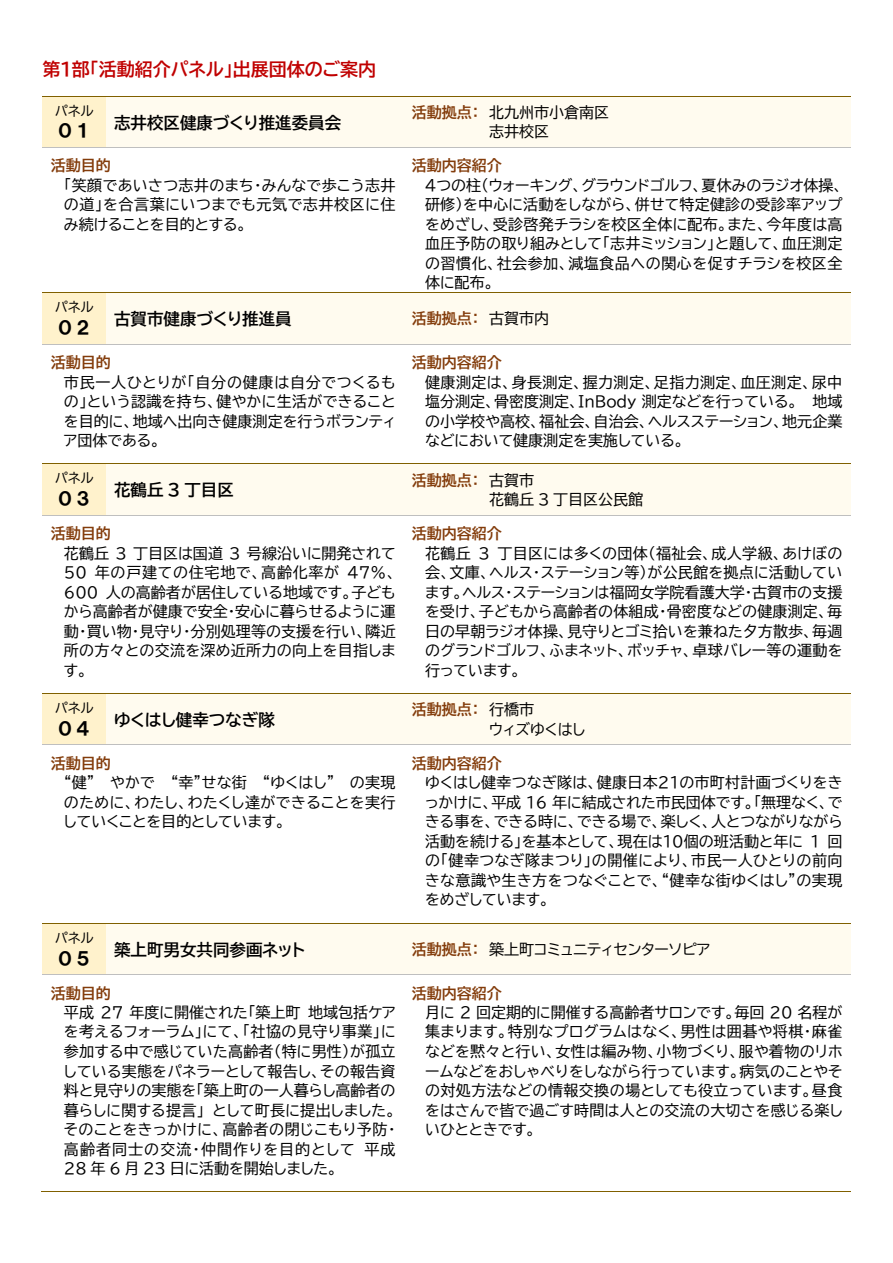
<style>
.page{position:relative;width:893px;height:1263px;background:#fff}
.page>*{position:absolute;margin:0;border:0;box-sizing:border-box;transform-origin:0 0}
.t1{font:18px "BIZ UDP Gothic Bold";color:#c00000}
.t2{font:18px "HGS Soei Kakugothic UB";color:#000}
.t3{font:16.5px "BIZ UDP Gothic Bold";color:#000}
.t4{font:15px/19.5px "BIZ UDP Gothic";letter-spacing:.015em;color:#000;text-align:justify}
.t5{font:15px "BIZ UDP Gothic Bold";color:#833c0b}
.t6{font:13.5px "BIZ UDP Gothic";color:#000}
.s1{font-family:"BIZ UDP Gothic Bold";color:#833c0b}
.s2{font-family:"BIZ UDP Gothic";color:#000}
</style>
<div class="page">
<div style="left:43px;top:97px;width:63px;height:50px;background:#fff2cc"></div>
<div style="left:106px;top:97px;width:298px;height:50px;background:#fffbef"></div>
<div style="left:404px;top:97px;width:447px;height:50px;background:#fffbef"></div>
<hr style="left:43px;top:96px;width:63px;height:1px;background:#806000">
<hr style="left:107px;top:96px;width:297px;height:1px;background:#806000">
<hr style="left:404px;top:96px;width:447px;height:1px;background:#806000">
<hr style="left:43px;top:147px;width:63px;height:1px;background:#bfbfbf">
<hr style="left:107px;top:147px;width:297px;height:1px;background:#bfbfbf">
<hr style="left:404px;top:147px;width:447px;height:1px;background:#bfbfbf">
<div style="left:43px;top:293px;width:63px;height:51px;background:#fff2cc"></div>
<div style="left:106px;top:293px;width:298px;height:51px;background:#fffbef"></div>
<div style="left:404px;top:293px;width:447px;height:51px;background:#fffbef"></div>
<hr style="left:43px;top:292px;width:63px;height:1px;background:#806000">
<hr style="left:107px;top:292px;width:297px;height:1px;background:#806000">
<hr style="left:404px;top:292px;width:447px;height:1px;background:#806000">
<hr style="left:43px;top:344px;width:63px;height:1px;background:#bfbfbf">
<hr style="left:107px;top:344px;width:297px;height:1px;background:#bfbfbf">
<hr style="left:404px;top:344px;width:447px;height:1px;background:#bfbfbf">
<div style="left:43px;top:464px;width:63px;height:51px;background:#fff2cc"></div>
<div style="left:106px;top:464px;width:298px;height:51px;background:#fffbef"></div>
<div style="left:404px;top:464px;width:447px;height:51px;background:#fffbef"></div>
<hr style="left:43px;top:464px;width:63px;height:1px;background:#806000">
<hr style="left:107px;top:464px;width:297px;height:1px;background:#806000">
<hr style="left:404px;top:464px;width:447px;height:1px;background:#806000">
<hr style="left:43px;top:515px;width:63px;height:1px;background:#bfbfbf">
<hr style="left:107px;top:515px;width:297px;height:1px;background:#bfbfbf">
<hr style="left:404px;top:515px;width:447px;height:1px;background:#bfbfbf">
<div style="left:43px;top:694px;width:63px;height:51px;background:#fff2cc"></div>
<div style="left:106px;top:694px;width:298px;height:51px;background:#fffbef"></div>
<div style="left:404px;top:694px;width:447px;height:51px;background:#fffbef"></div>
<hr style="left:43px;top:693px;width:63px;height:1px;background:#806000">
<hr style="left:107px;top:693px;width:297px;height:1px;background:#806000">
<hr style="left:404px;top:693px;width:447px;height:1px;background:#806000">
<hr style="left:43px;top:745px;width:63px;height:1px;background:#bfbfbf">
<hr style="left:107px;top:745px;width:297px;height:1px;background:#bfbfbf">
<hr style="left:404px;top:745px;width:447px;height:1px;background:#bfbfbf">
<div style="left:43px;top:924px;width:63px;height:50px;background:#fff2cc"></div>
<div style="left:106px;top:924px;width:298px;height:50px;background:#fffbef"></div>
<div style="left:404px;top:924px;width:447px;height:50px;background:#fffbef"></div>
<hr style="left:43px;top:923px;width:63px;height:1px;background:#806000">
<hr style="left:107px;top:923px;width:297px;height:1px;background:#806000">
<hr style="left:404px;top:923px;width:447px;height:1px;background:#806000">
<hr style="left:43px;top:974px;width:63px;height:1px;background:#bfbfbf">
<hr style="left:107px;top:974px;width:297px;height:1px;background:#bfbfbf">
<hr style="left:404px;top:974px;width:447px;height:1px;background:#bfbfbf">
<hr style="left:41px;top:1192px;width:363px;height:1px;background:#806000">
<hr style="left:403px;top:1192px;width:448px;height:1px;background:#806000">
<p class="t1" style="left:43px;top:60px;width:335px">第１部「活動紹介パネル」出展団体のご案内</p>
<p class="t6" style="left:55px;top:104px;width:41px">パネル</p>
<p class="t2" style="left:56px;top:122px;width:37px">０１</p>
<p class="t3" style="left:114px;top:114px;width:229px">志井校区健康づくり推進委員会</p>
<p class="t4" style="left:489px;top:102px;width:122px;text-indent:-77px"><span class="s1">活動拠点：</span> 北九州市小倉南区志井校区</p>
<p class="t5" style="left:51px;top:158px;width:62px">活動目的</p>
<p class="t4" style="left:64px;top:175px;width:333px">「笑顔であいさつ志井のまち・みんなで歩こう志井の道」を合言葉にいつまでも元気で志井校区に住み続けることを目的とする。</p>
<p class="t5" style="left:412px;top:158px;width:92px">活動内容紹介</p>
<p class="t4" style="left:425px;top:175px;width:419px">４つの柱（ウォーキング、グラウンドゴルフ、夏休みのラジオ体操、研修）を中心に活動をしながら、併せて特定健診の受診率アップをめざし、受診啓発チラシを校区全体に配布。また、今年度は高血圧予防の取り組みとして「志井ミッション」と題して、血圧測定の習慣化、社会参加、減塩食品への関心を促すチラシを校区全体に配布。</p>
<p class="t6" style="left:55px;top:300px;width:41px">パネル</p>
<p class="t2" style="left:56px;top:319px;width:37px">０２</p>
<p class="t3" style="left:114px;top:311px;width:179px">古賀市健康づくり推進員</p>
<p class="t5" style="left:412px;top:311px;width:139px">活動拠点： <span class="s2">古賀市内</span></p>
<p class="t5" style="left:51px;top:355px;width:62px">活動目的</p>
<p class="t4" style="left:64px;top:372px;width:333px">市民一人ひとりが「自分の健康は自分でつくるもの」という認識を持ち、健やかに生活ができることを目的に、地域へ出向き健康測定を行うボランティア団体である。</p>
<p class="t5" style="left:412px;top:355px;width:92px">活動内容紹介</p>
<p class="t4" style="left:425px;top:372px;width:419px">健康測定は、身長測定、握力測定、足指力測定、血圧測定、尿中塩分測定、骨密度測定、InBody 測定などを行っている。 地域の小学校や高校、福祉会、自治会、ヘルスステーション、地元企業などにおいて健康測定を実施している。</p>
<p class="t6" style="left:55px;top:472px;width:41px">パネル</p>
<p class="t2" style="left:56px;top:490px;width:37px">０３</p>
<p class="t3" style="left:114px;top:482px;width:121px">花鶴丘 3 丁目区</p>
<p class="t5" style="left:412px;top:472px;width:124px">活動拠点： <span class="s2">古賀市</span></p>
<p class="t4" style="left:489px;top:490px;width:155px">花鶴丘 3 丁目区公民館</p>
<p class="t5" style="left:51px;top:526px;width:62px">活動目的</p>
<p class="t4" style="left:64px;top:543px;width:333px">花鶴丘 3 丁目区は国道 3 号線沿いに開発されて50 年の戸建ての住宅地で、高齢化率が 47％、600 人の高齢者が居住している地域です。子どもから高齢者が健康で安全・安心に暮らせるように運動・買い物・見守り・分別処理等の支援を行い、隣近所の方々との交流を深め近所力の向上を目指します。</p>
<p class="t5" style="left:412px;top:526px;width:92px">活動内容紹介</p>
<p class="t4" style="left:425px;top:543px;width:419px">花鶴丘 3 丁目区には多くの団体（福祉会、成人学級、あけぼの会、文庫、ヘルス・ステーション等）が公民館を拠点に活動しています。ヘルス・ステーションは福岡女学院看護大学・古賀市の支援を受け、子どもから高齢者の体組成・骨密度などの健康測定、毎日の早朝ラジオ体操、見守りとゴミ拾いを兼ねた夕方散歩、毎週のグランドゴルフ、ふまネット、ボッチャ、卓球バレー等の運動を行っています。</p>
<p class="t6" style="left:55px;top:701px;width:41px">パネル</p>
<p class="t2" style="left:56px;top:719px;width:37px">０４</p>
<p class="t3" style="left:114px;top:711px;width:162px">ゆくはし健幸つなぎ隊</p>
<p class="t5" style="left:412px;top:702px;width:124px">活動拠点： <span class="s2">行橋市</span></p>
<p class="t4" style="left:489px;top:719px;width:98px">ウィズゆくはし</p>
<p class="t5" style="left:51px;top:756px;width:62px">活動目的</p>
<p class="t4" style="left:64px;top:773px;width:333px">“健” やかで “幸”せな街 “ゆくはし” の実現のために、わたし、わたくし達ができることを実行していくことを目的としています。</p>
<p class="t5" style="left:412px;top:756px;width:92px">活動内容紹介</p>
<p class="t4" style="left:425px;top:773px;width:419px">ゆくはし健幸つなぎ隊は、健康日本２１の市町村計画づくりをきっかけに、平成 16 年に結成された市民団体です。「無理なく、できる事を、できる時に、できる場で、楽しく、人とつながりながら活動を続ける」を基本として、現在は１０個の班活動と年に 1 回の「健幸つなぎ隊まつり」の開催により、市民一人ひとりの前向きな意識や生き方をつなぐことで、“健幸な街ゆくはし”の実現をめざしています。</p>
<p class="t6" style="left:55px;top:931px;width:41px">パネル</p>
<p class="t2" style="left:56px;top:949px;width:37px">０５</p>
<p class="t3" style="left:114px;top:941px;width:192px">築上町男女共同参画ネット</p>
<p class="t4" style="left:412px;top:939px;width:300px"><span class="s1">活動拠点：</span> 築上町コミュニティセンターソピア</p>
<p class="t5" style="left:51px;top:985px;width:62px">活動目的</p>
<p class="t4" style="left:64px;top:1003px;width:333px">平成 27 年度に開催された「築上町地域包括ケアを考えるフォーラム」にて、「社協の見守り事業」に参加する中で感じていた高齢者（特に男性）が孤立している実態をパネラーとして報告し、その報告資料と見守りの実態を「築上町の一人暮らし高齢者の暮らしに関する提言」として町長に提出しました。そのことをきっかけに、高齢者の閉じこもり予防・高齢者同士の交流・仲間作りを目的として 平成28 年 6 月 23 日に活動を開始しました。</p>
<p class="t5" style="left:412px;top:985px;width:92px">活動内容紹介</p>
<p class="t4" style="left:425px;top:1003px;width:419px">月に 2 回定期的に開催する高齢者サロンです。毎回 20 名程が集まります。特別なプログラムはなく、男性は囲碁や将棋・麻雀などを黙々と行い、女性は編み物、小物づくり、服や着物のリホームなどをおしゃべりをしながら行っています。病気のことやその対処方法などの情報交換の場としても役立っています。昼食をはさんで皆で過ごす時間は人との交流の大切さを感じる楽しいひとときです。</p>
</div>
